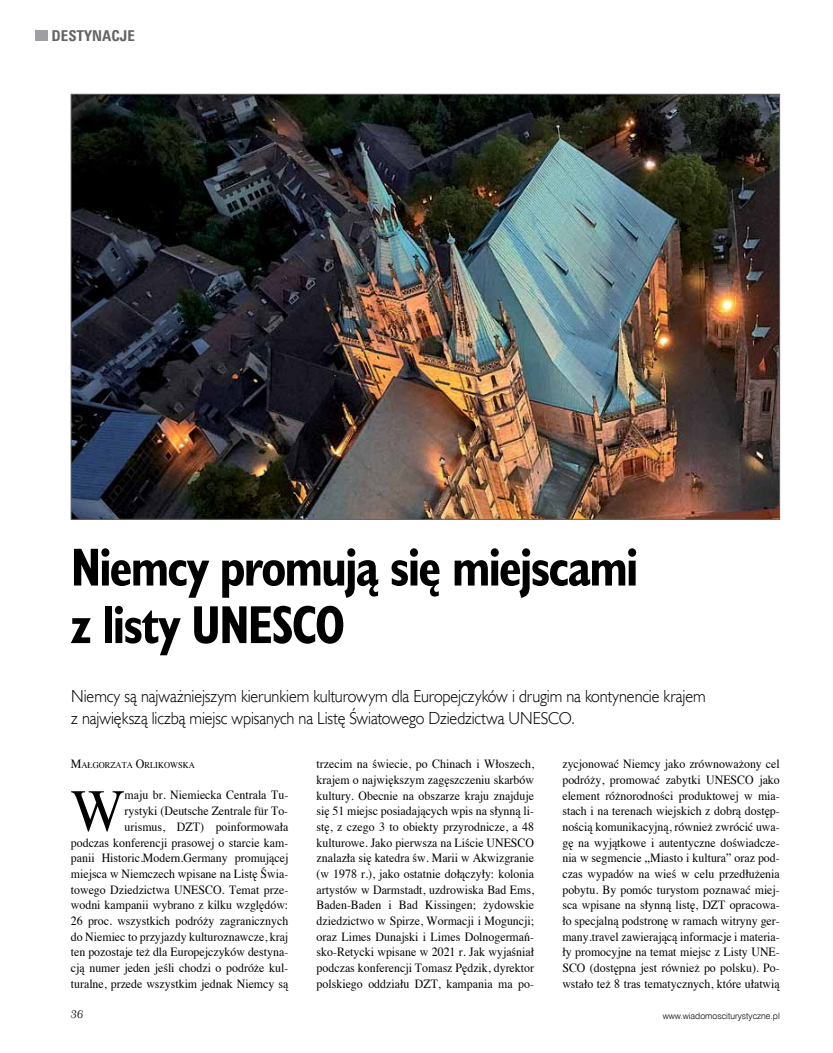
<style>
.page{position:relative;width:833px;height:1053px;background:#fff}
.page>*{position:absolute;margin:0;border:0;box-sizing:border-box;transform-origin:0 0}
.t1{font:59.88px "Times";color:#000;scale:.95 1}
.t2{font:700 53.75px/57.5px "Humanst 521 Cn EU";color:#000;scale:.95 1}
.t3{font:17.5px/22.5px "Humanst 521 Lt EU";letter-spacing:-.005em;color:#000;scale:.93 1}
.t4{font:700 15px "Zurich Cn EU";color:#636466}
.t5{font:12.5px/15.6px "Times";color:#000;text-align:justify;scale:.95 1}
.t6{font:italic 11.25px "Century 751 EU";color:#000}
.t7{font:8.75px "Swis 721 Lt EU";color:#000}
.t8{font:8.75px "Times";color:#000;scale:.96 1}
.s1{font-size:12.5px}
</style>
<div class="page">
<div style="left:35px;top:30px;width:13px;height:11px;background:#9d9fa2"></div>
<img style="left:73px;top:96px;width:705px;height:421px">
<p class="t4" style="left:52px;top:26px;width:85px">DESTYNACJE</p>
<h2 class="t2" style="left:71px;top:539px;width:598px">Niemcy promują się miejscami z listy UNESCO</h2>
<h3 class="t3" style="left:71px;top:684px;width:683px">Niemcy są najważniejszym kierunkiem kulturowym dla Europejczyków i drugim na kontynencie krajem z największą liczbą miejsc wpisanych na Listę Światowego Dziedzictwa UNESCO.</h3>
<p class="t8" style="left:71px;top:757px;width:131px"><span class="s1">M</span>AŁGORZATA <span class="s1">O</span>RLIKOWSKA</p>
<h1 class="t1" style="left:71px;top:754px;width:58px">W</h1>
<p class="t5" style="left:71px;top:786px;width:230px;text-align:right">maju br. Niemiecka Centrala Tu-<br>rystyki (Deutsche Zentrale für To-<br>urismus, DZT) poinformowała<br>podczas konferencji prasowej o starcie kam&shy;panii Historic.Modern.Germany promującej miejsca w Niemczech wpisane na Listę Świa&shy;towego Dziedzictwa UNESCO. Temat prze&shy;wodni kampanii wybrano z kilku względów:<br>26 proc. wszystkich podróży zagranicznych do Niemiec to przyjazdy kulturoznawcze, kraj ten pozostaje też dla Europejczyków destyna&shy;cją numer jeden jeśli chodzi o podróże kul&shy;turalne, przede wszystkim jednak Niemcy są</p>
<p class="t5" style="left:317px;top:755px;width:230px">trzecim na świecie, po Chinach i Włoszech, krajem o największym zagęszczeniu skarbów kultury. Obecnie na obszarze kraju znajduje się 51 miejsc posiadających wpis na słynną li&shy;stę, z czego 3 to obiekty przyrodnicze, a 48 kulturowe. Jako pierwsza na Liście UNESCO znalazła się katedra św. Marii w Akwizgranie (w 1978 r.), jako ostatnie dołączyły: kolonia artystów w Darmstadt, uzdrowiska Bad Ems, Baden-Baden i Bad Kissingen; żydowskie dziedzictwo w Spirze, Wormacji i Moguncji; oraz Limes Dunajski i Limes Dolnogermań&shy;sko-Retycki wpisane w 2021 r. Jak wyjaśniał podczas konferencji Tomasz Pędzik, dyrektor polskiego oddziału DZT, kampania ma po-</p>
<p class="t5" style="left:562px;top:755px;width:230px">zycjonować Niemcy jako zrównoważony cel podróży, promować zabytki UNESCO jako element różnorodności produktowej w mia&shy;stach i na terenach wiejskich z dobrą dostęp&shy;nością komunikacyjną, również zwrócić uwa&shy;gę na wyjątkowe i autentyczne doświadcze&shy;nia w segmencie „Miasto i kultura” oraz pod&shy;czas wypadów na wieś w celu przedłużenia pobytu. By pomóc turystom poznawać miej&shy;sca wpisane na słynną listę, DZT opracowa&shy;ło specjalną podstronę w ramach witryny ger&shy;many.travel zawierającą informacje i materia&shy;ły promocyjne na temat miejsc z Listy UNE-SCO (dostępna jest również po polsku). Po&shy;wstało też 8 tras tematycznych, które ułatwią</p>
<p class="t6" style="left:71px;top:1007px;width:14px">36</p>
<p class="t7" style="left:663px;top:1010px;width:118px">www.wiadomosciturystyczne.pl</p>
</div>
